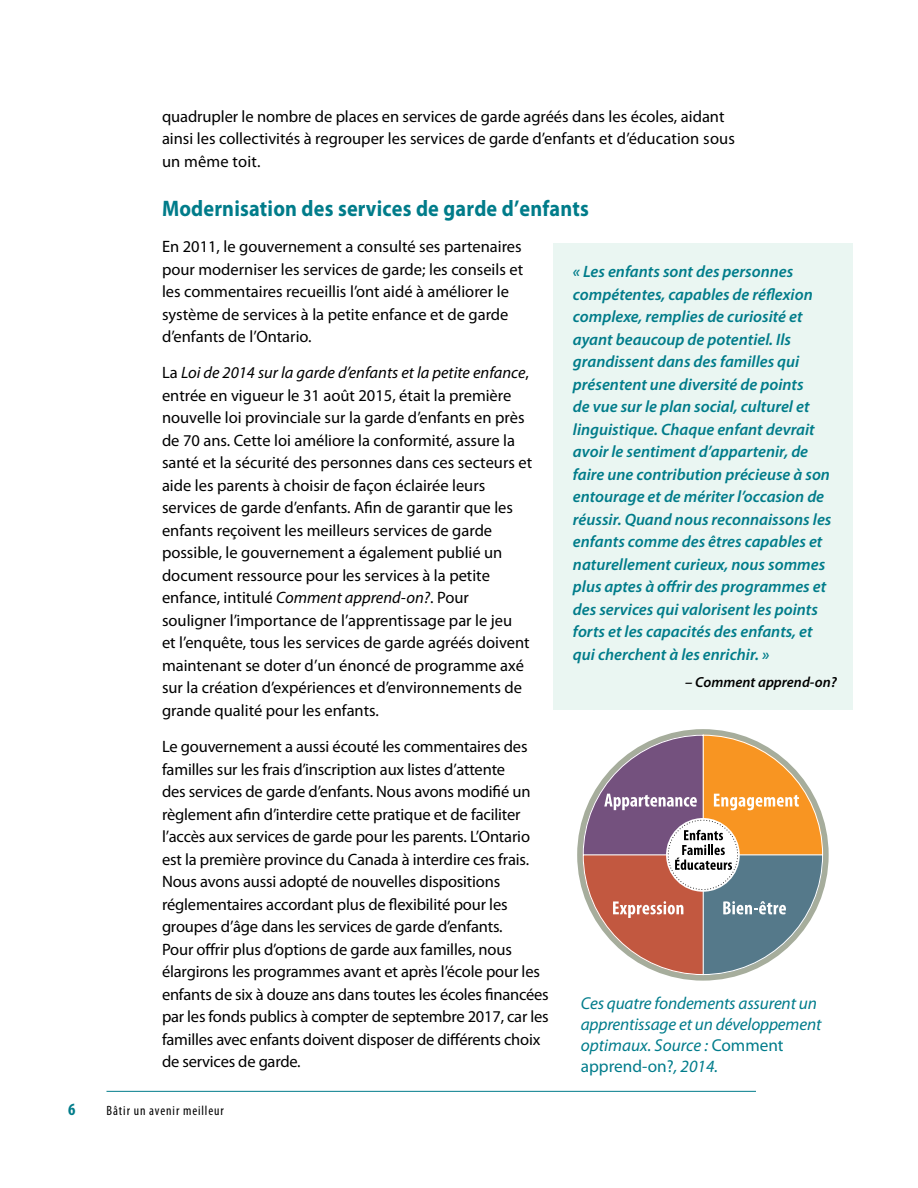
<style>
.page{position:relative;width:918px;height:1188px;background:#fff}
.page>*{position:absolute;margin:0;border:0;box-sizing:border-box;transform-origin:0 0}
.t1{font:700 22.5px "Myriad Pro";letter-spacing:.01em;color:#007c8a;scale:.9 1}
.t2{font:italic 17.25px/21px "Myriad Pro";letter-spacing:-.01em;color:#007c8b}
.t3{font:700 condensed 17.25px "Myriad Pro";color:#007c8a}
.t4{font:16.5px/22.5px "Myriad Pro";letter-spacing:-.005em;color:#000}
.t5{font:italic 600 16.5px/22.5px "Myriad Pro";color:#007c8a}
.t6{font:italic 600 14.7px "Myriad Pro";color:#000}
.t7{font:condensed 13.5px "Myriad Pro";letter-spacing:.065em;color:#000}
.s1{font-style:italic}
.s2{font-style:normal}
</style>
<div class="page">
<hr style="left:106px;top:1091px;width:650px;height:1px;background:#007c8a">
<div style="left:553px;top:243px;width:300px;height:467px;background:#eaf6f2"></div>
<svg style="left:583px;top:735px;width:240px;height:240px"></svg>
<p class="t4" style="left:162px;top:105px;width:575px">quadrupler le nombre de places en services de garde agréés dans les écoles, aidant ainsi les collectivités à regrouper les services de garde d’enfants et d’éducation sous un même toit.</p>
<h2 class="t1" style="left:162px;top:196px;width:476px">Modernisation des services de garde d’enfants</h2>
<p class="t4" style="left:162px;top:236px;width:363px">En 2011, le gouvernement a consulté ses partenaires pour moderniser les services de garde; les conseils et les commentaires recueillis l’ont aidé à améliorer le système de services à la petite enfance et de garde d’enfants de l’Ontario.</p>
<p class="t4" style="left:162px;top:362px;width:372px">La <span class="s1">Loi de 2014 sur la garde d’enfants et la petite enfance</span>, entrée en vigueur le 31 août 2015, était la première nouvelle loi provinciale sur la garde d’enfants en près de 70 ans. Cette loi améliore la conformité, assure la santé et la sécurité des personnes dans ces secteurs et aide les parents à choisir de façon éclairée leurs services de garde d’enfants. Afin de garantir que les enfants reçoivent les meilleurs services de garde possible, le gouvernement a également publié un document ressource pour les services à la petite enfance, intitulé <span class="s1">Comment apprend-on?</span>. Pour souligner l’importance de l’apprentissage par le jeu<br>et l’enquête, tous les services de garde agréés doivent maintenant se doter d’un énoncé de programme axé sur la création d’expériences et d’environnements de grande qualité pour les enfants.</p>
<p class="t4" style="left:162px;top:736px;width:388px">Le gouvernement a aussi écouté les commentaires des familles sur les frais d’inscription aux listes d’attente<br>des services de garde d’enfants. Nous avons modifié un règlement afin d’interdire cette pratique et de faciliter l’accès aux services de garde pour les parents. L’Ontario est la première province du Canada à interdire ces frais.<br>Nous avons aussi adopté de nouvelles dispositions réglementaires accordant plus de flexibilité pour les groupes d’âge dans les services de garde d’enfants.<br>Pour offrir plus d’options de garde aux familles, nous élargirons les programmes avant et après l’école pour les enfants de six à douze ans dans toutes les écoles financées par les fonds publics à compter de septembre 2017, car les familles avec enfants doivent disposer de différents choix de services de garde.</p>
<p class="t5" style="left:573px;top:261px;width:260px">« Les enfants sont des personnes compétentes, capables de réflexion complexe, remplies de curiosité et ayant beaucoup de potentiel. Ils grandissent dans des familles qui présentent une diversité de points<br>de vue sur le plan social, culturel et linguistique. Chaque enfant devrait avoir le sentiment d’appartenir, de faire une contribution précieuse à son entourage et de mériter l’occasion de réussir. Quand nous reconnaissons les enfants comme des êtres capables et naturellement curieux, nous sommes plus aptes à offrir des programmes et des services qui valorisent les points forts et les capacités des enfants, et qui cherchent à les enrichir. »</p>
<p class="t6" style="left:685px;top:674px;width:153px">– Comment apprend-on?</p>
<p class="t2" style="left:581px;top:993px;width:242px">Ces quatre fondements assurent un apprentissage et un développement optimaux. Source : <span class="s2">Comment apprend-on?</span>, 2014.</p>
<p class="t3" style="left:68px;top:1099px;width:9px">6</p>
<p class="t7" style="left:106px;top:1103px;width:119px">Bâtir un avenir meilleur</p>
</div>
